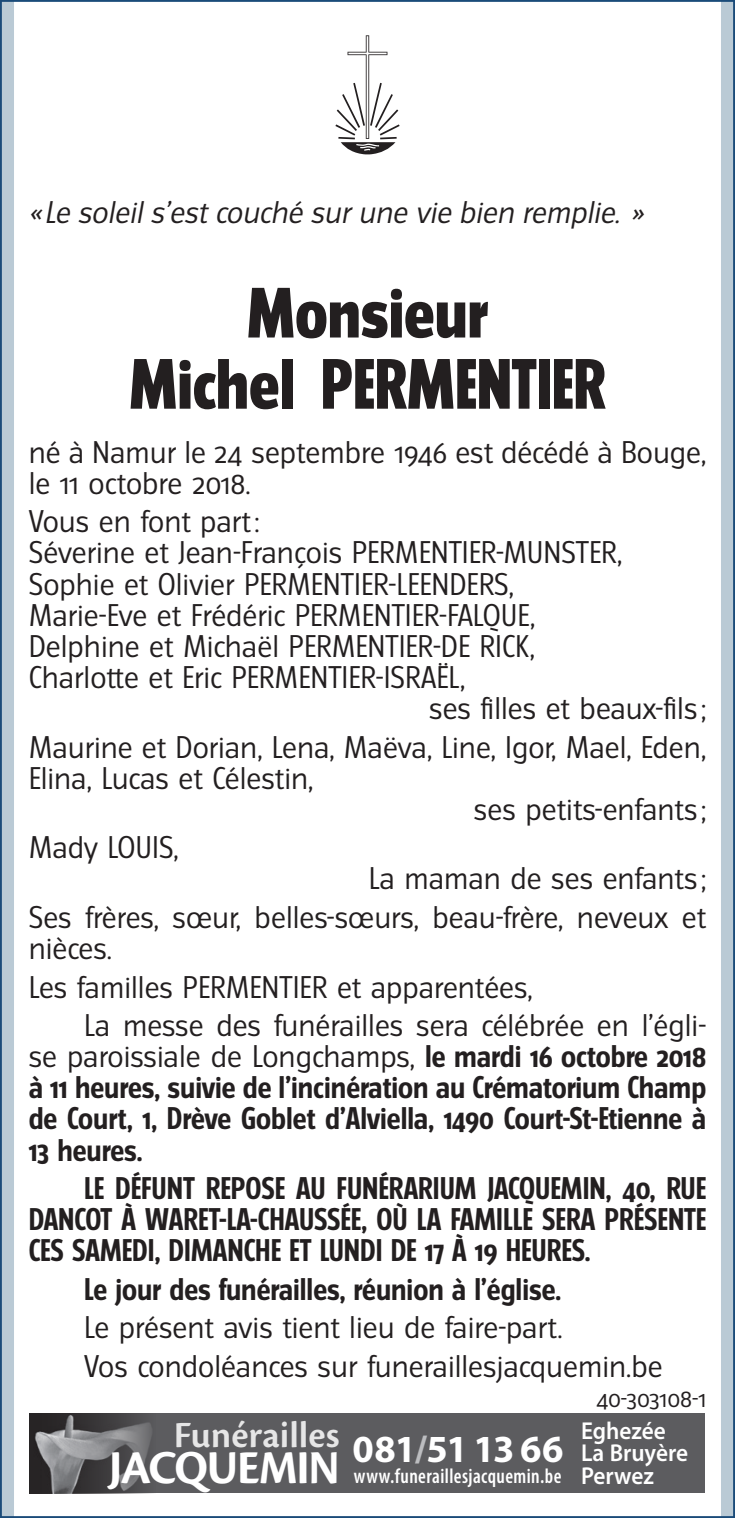
<style>
.page{position:relative;width:735px;height:1518px;background:#fff}
.page>*{position:absolute;margin:0;border:0;box-sizing:border-box;transform-origin:0 0}
.t1{font:800 63.7px/71px "Turmino";color:#231f20;text-align:center}
.t2{font:700 49px "Cronos Pro";letter-spacing:-.03em;color:#fff;scale:.96 1}
.t3{font:600 38.5px "Cronos Pro";color:#fff}
.t4{font:28px/38.5px "Turmino";color:#231f20}
.t5{font:700 28px/31.2px "Turmino";color:#231f20;text-align:justify}
.t6{font:italic 28px "Turmino";color:#231f20}
.t7{font:600 24.5px/22.8px "Myriad Pro";color:#fff;scale:.95 1}
.t8{font:22.4px "Turmino";letter-spacing:-.01em;color:#231f20}
.t9{font:600 condensed 21px "Myriad Pro";letter-spacing:.02em;color:#fff;scale:.94 1}
.s1{font-weight:400}
</style>
<div class="page">
<svg style="left:0;top:0;width:14px;height:1518px;background:#a4b8c8"></svg>
<div style="left:720px;top:0;width:14px;height:1518px;background:#bacad5"></div>
<svg style="left:336px;top:35px;width:62px;height:119px"></svg>
<div style="left:30px;top:1414px;width:674px;height:79px;background:#5c5c5f"></div>
<img style="left:30px;top:1414px;width:121px;height:79px">
<p class="t6" style="left:29px;top:195px;width:622px">« Le soleil s’est couché sur une vie bien remplie. »</p>
<h1 class="t1" style="left:129px;top:278px;width:478px">Monsieur<br>Michel PERMENTIER</h1>
<p class="t4" style="left:29px;top:436px;width:678px;line-height:31.2px">né à Namur le 24 septembre 1946 est décédé à Bouge, le 11 octobre 2018.</p>
<p class="t4" style="left:29px;top:502px;width:232px">Vous en font part:</p>
<p class="t4" style="left:29px;top:534px;width:594px">Séverine et Jean-François PERMENTIER-MUNSTER,</p>
<p class="t4" style="left:29px;top:565px;width:486px">Sophie et Olivier PERMENTIER-LEENDERS,</p>
<p class="t4" style="left:29px;top:596px;width:508px">Marie-Eve et Frédéric PERMENTIER-FALQUE,</p>
<p class="t4" style="left:29px;top:627px;width:507px">Delphine et Michaël PERMENTIER-DE RICK,</p>
<p class="t4" style="left:29px;top:658px;width:438px">Charlotte et Eric PERMENTIER-ISRAËL,</p>
<p class="t4" style="left:429px;top:689px;width:278px">ses filles et beaux-fils ;</p>
<p class="t4" style="left:29px;top:728px;width:678px">Maurine et Dorian, Lena, Maëva, Line, Igor, Mael, Eden,</p>
<p class="t4" style="left:29px;top:759px;width:286px">Elina, Lucas et Célestin,</p>
<p class="t4" style="left:473px;top:790px;width:234px">ses petits-enfants ;</p>
<p class="t4" style="left:29px;top:828px;width:151px">Mady LOUIS,</p>
<p class="t4" style="left:29px;top:859px;width:678px;text-align:right">La maman de ses enfants ;<br>Ses frères, sœur, belles-sœurs, beau-frère, neveux et</p>
<p class="t4" style="left:29px;top:929px;width:85px">nièces.</p>
<p class="t4" style="left:29px;top:968px;width:505px">Les familles PERMENTIER et apparentées,</p>
<p class="t4" style="left:84px;top:1006px;width:623px">La messe des funérailles sera célébrée en l’égli-</p>
<p class="t5" style="left:29px;top:1041px;width:678px"><span class="s1">se paroissiale de Longchamps,</span> le mardi 16 octobre 2018 à 11 heures, suivie de l’incinération au Crématorium Champ de Court, 1, Drève Goblet d’Alviella, 1490 Court-St-Etienne à 13 heures.</p>
<p class="t5" style="left:29px;top:1173px;width:678px;text-indent:55px">LE DÉFUNT REPOSE AU FUNÉRARIUM JACQUEMIN, 40, RUE DANCOT À WARET-LA-CHAUSSÉE, OÙ LA FAMILLE SERA PRÉSENTE CES SAMEDI, DIMANCHE ET LUNDI DE 17 À 19 HEURES.</p>
<p class="t5" style="left:84px;top:1274px;width:478px">Le jour des funérailles, réunion à l’église.</p>
<p class="t4" style="left:84px;top:1308px;width:580px">Le présent avis tient lieu de faire-part.<br>Vos condoléances sur funeraillesjacquemin.be</p>
<p class="t8" style="left:596px;top:1384px;width:111px">40‑303108‑1</p>
<h3 class="t3" style="left:173px;top:1413px;width:167px">Funérailles</h3>
<p class="t7" style="left:580px;top:1418px;width:114px">Eghezée<br>La Bruyère<br>Perwez</p>
<h2 class="t2" style="left:109px;top:1440px;width:474px">JACQUEMIN <sup>081</sup><sup>/</sup><sup>51</sup> <sup>13</sup> <sup>66</sup></h2>
<p class="t9" style="left:353px;top:1465px;width:222px">www.funeraillesjacquemin.be</p>
</div>
